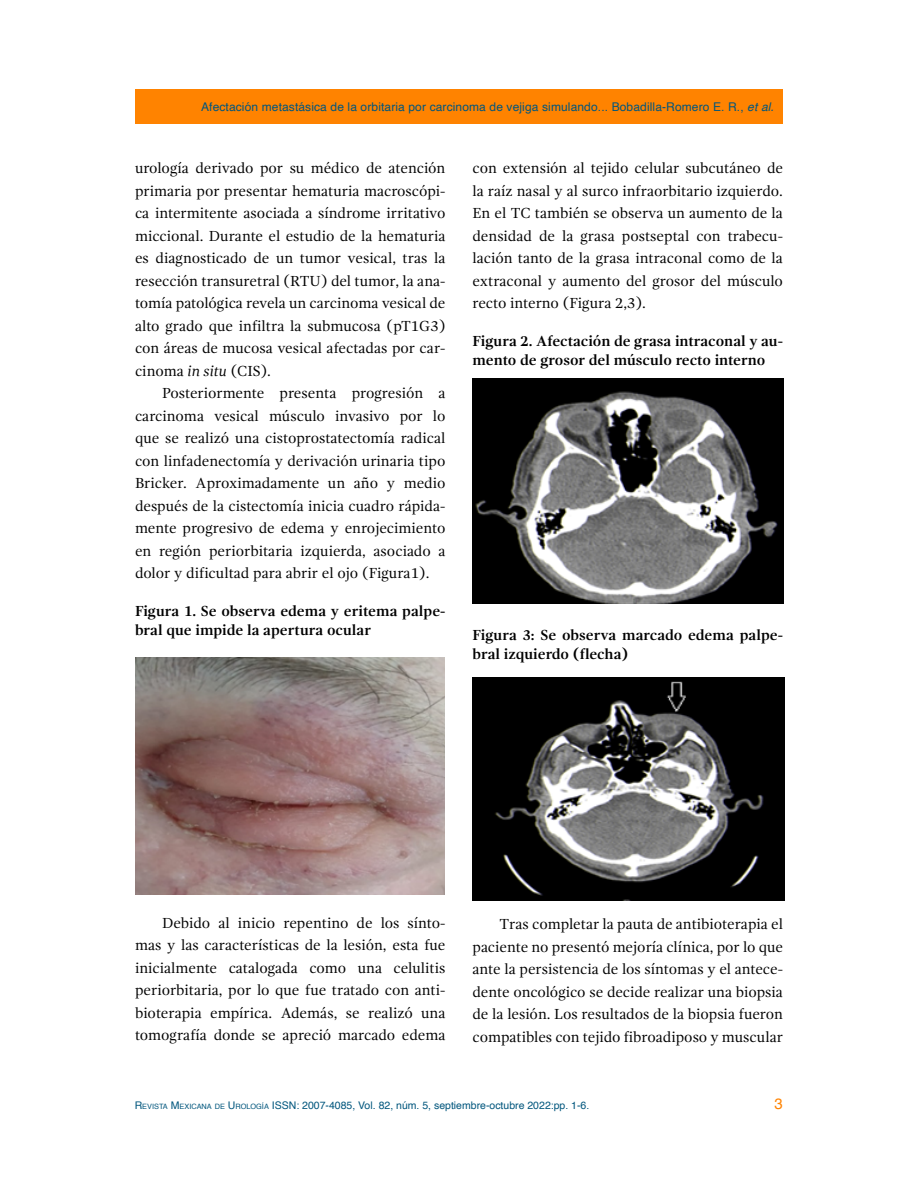
<style>
.page{position:relative;width:918px;height:1188px;background:#fff}
.page>*{position:absolute;margin:0;border:0;box-sizing:border-box;transform-origin:0 0}
.t1{font:15px/22.5px "Gandhi Serif";color:#000;text-align:justify}
.t2{font:700 15px/19.5px "Gandhi Serif";color:#000}
.t3{font:15px "Helvetica";color:#ff8300}
.t4{font:12px "Helvetica";letter-spacing:.01em;color:#00567d}
.t5{font:10.5px "Helvetica";color:#00567d}
.s1{font-style:italic}
.s2{font-style:inherit}
.s3{font-size:7.35px}
</style>
<div class="page">
<div style="left:135px;top:89px;width:648px;height:34px;background:#ff8300"></div>
<img style="left:135px;top:658px;width:310px;height:236px">
<img style="left:472px;top:378px;width:311px;height:225px">
<img style="left:472px;top:678px;width:312px;height:223px">
<p class="t4" style="left:201px;top:97px;width:574px">Afectación metastásica de la orbitaria por carcinoma de vejiga simulando... Bobadilla-Romero E. R., <span class="s1">et al.</span></p>
<p class="t1" style="left:135px;top:157px;width:312px">urología derivado por su médico de atención primaria por presentar hematuria macroscópi&shy;ca intermitente asociada a síndrome irritativo miccional. Durante el estudio de la hematuria es diagnosticado de un tumor vesical, tras la resección transuretral (RTU) del tumor, la ana&shy;tomía patológica revela un carcinoma vesical de alto grado que infiltra la submucosa (pT1G3) con áreas de mucosa vesical afectadas por car&shy;cinoma <span class="s1">in situ</span> (CIS).</p>
<p class="t1" style="left:135px;top:382px;width:312px;text-indent:27px">Posteriormente presenta progresión a carcinoma vesical músculo invasivo por lo que se realizó una cistoprostatectomía radical con linfadenectomía y derivación urinaria tipo Bricker. Aproximadamente un año y medio después de la cistectomía inicia cuadro rápida&shy;mente progresivo de edema y enrojecimiento en región periorbitaria izquierda, asociado a dolor y dificultad para abrir el ojo (Figura1).</p>
<p class="t2" style="left:135px;top:601px;width:312px">Figura 1. Se observa edema y eritema palpe&shy;bral que impide la apertura ocular</p>
<p class="t1" style="left:472px;top:157px;width:312px">con extensión al tejido celular subcutáneo de la raíz nasal y al surco infraorbitario izquierdo.<br>En el TC también se observa un aumento de la densidad de la grasa postseptal con trabecu&shy;lación tanto de la grasa intraconal como de la extraconal y aumento del grosor del músculo recto interno (Figura 2,3).</p>
<p class="t2" style="left:472px;top:331px;width:312px">Figura 2. Afectación de grasa intraconal y au&shy;mento de grosor del músculo recto interno</p>
<p class="t2" style="left:472px;top:625px;width:312px">Figura 3: Se observa marcado edema palpe&shy;bral izquierdo (flecha)</p>
<p class="t1" style="left:135px;top:912px;width:312px;text-indent:27px">Debido al inicio repentino de los sínto&shy;mas y las características de la lesión, esta fue inicialmente catalogada como una celulitis periorbitaria, por lo que fue tratado con anti&shy;bioterapia empírica. Además, se realizó una tomografía donde se apreció marcado edema</p>
<p class="t1" style="left:472px;top:913px;width:312px;text-indent:27px">Tras completar la pauta de antibioterapia el paciente no presentó mejoría clínica, por lo que ante la persistencia de los síntomas y el antece&shy;dente oncológico se decide realizar una biopsia de la lesión. Los resultados de la biopsia fueron compatibles con tejido fibroadiposo y muscular</p>
<p class="t5" style="left:135px;top:1097px;width:456px"><span class="s2">R</span><span class="s3">EVISTA</span> <span class="s2">M</span><span class="s3">EXICANA DE</span> <span class="s2">U</span><span class="s3">ROLOGÍA</span> ISSN: 2007-4085, Vol. 82, núm. 5, septiembre-octubre 2022:pp. 1-6.</p>
<p class="t3" style="left:774px;top:1092px;width:10px">3</p>
</div>
